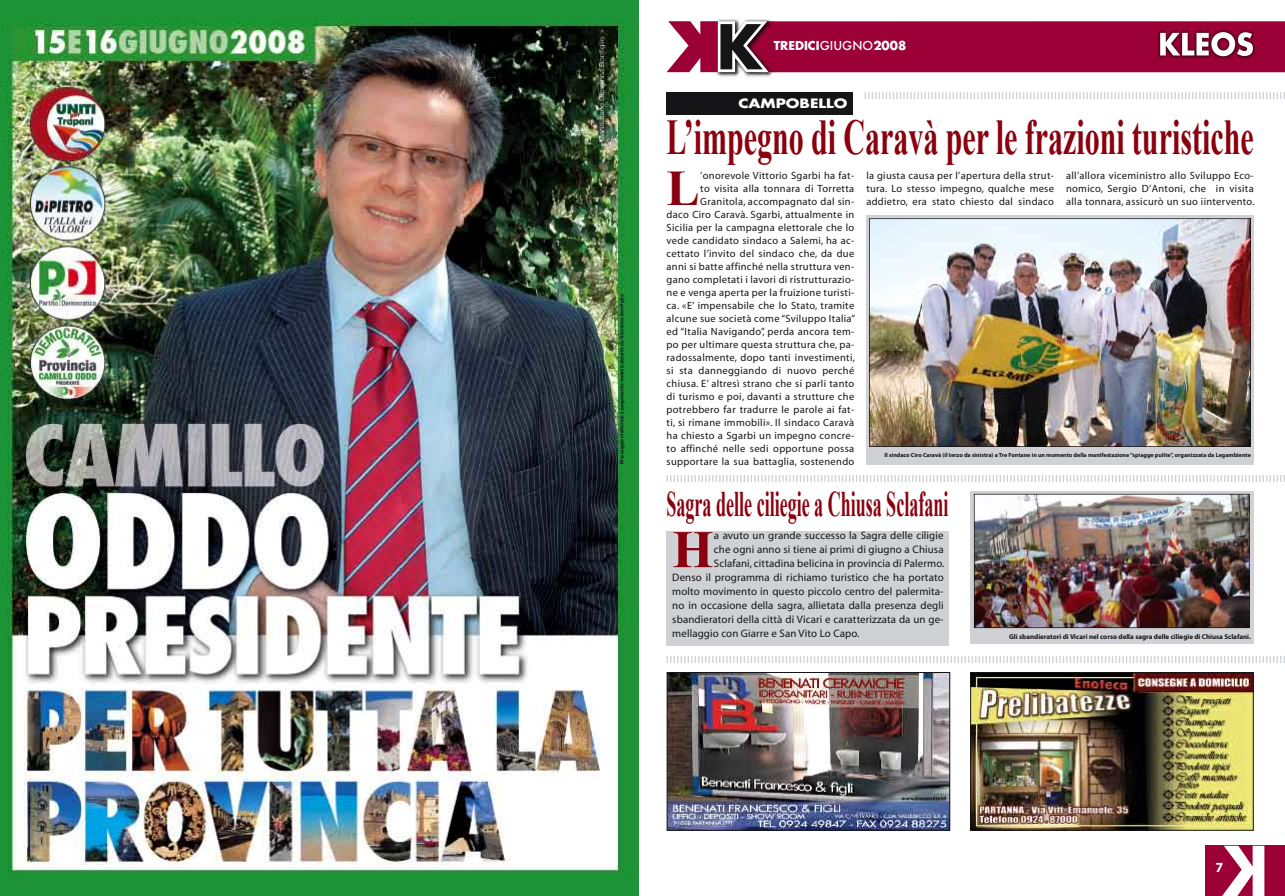
<style>
.page{position:relative;width:1285px;height:896px;background:#fff}
.page>*{position:absolute;margin:0;border:0;box-sizing:border-box;transform-origin:0 0}
.t1{font:700 52.9px "Times New Roman";color:#8a000e}
.t2{font:700 50px "Times New Roman";color:#8a000e;scale:.6 1}
.t3{font:700 49.8px "Times New Roman";color:#8a000e}
.t4{font:700 36px "Times New Roman";color:#8a000e;scale:.5 1}
.t5{font:700 14px "Myriad Pro";color:#fff}
.t6{font:700 12.6px "Futura";color:#fff;scale:1.22 1}
.t7{font:700 12px "Futura";color:#fff}
.t8{font:10.9px "Myriad";letter-spacing:.01em;color:#151518}
.t9{font:10.5px/13px "Myriad";letter-spacing:.03em;color:#151518;text-align:justify}
.t10{font:700 7px "Myriad Pro";color:#151518}
.t11{font:700 6px "Myriad Pro";color:#151518}
.t12{font:700 5px "Myriad Pro";letter-spacing:.02em;color:#151518}
.s1{font-weight:500}
</style>
<div class="page">
<img style="left:714px;top:19px;width:61px;height:60px">
<div style="left:1205px;top:845px;width:79px;height:51px;background:#9b0036"></div>
<svg style="left:1222px;top:846px;width:42px;height:50px"></svg>
<svg style="left:667px;top:21px;width:617px;height:51px;background:#9c1846"></svg>
<svg style="left:864px;top:92px;width:420px;height:7px"></svg>
<div style="left:666px;top:92px;width:187px;height:23px;background:#151518"></div>
<div style="left:866px;top:215px;width:387px;height:250px;background:#cfd1d4"></div>
<img style="left:869px;top:218px;width:381px;height:229px">
<div style="left:666px;top:531px;width:283px;height:115px;background:#cfd1d4"></div>
<svg style="left:666px;top:475px;width:618px;height:7px"></svg>
<img style="left:0;top:0;width:638px;height:896px">
<svg style="left:666px;top:656px;width:618px;height:7px"></svg>
<img style="left:666px;top:672px;width:284px;height:159px">
<img style="left:970px;top:672px;width:283px;height:159px">
<div style="left:969px;top:491px;width:284px;height:153px;background:#cfd1d4"></div>
<img style="left:973px;top:494px;width:276px;height:134px">
<p class="t12" style="left:619px;top:463px;width:171px;rotate:-90deg">Messaggio elettorale a pagamento commissionato da Giovanna Bonfiglio</p>
<p class="t7" style="left:773px;top:37px;width:134px">TREDICI<span class="s1">GIUGNO</span>2008</p>
<p class="t6" style="left:738px;top:94px;width:91px">CAMPOBELLO</p>
<h2 class="t2" style="left:666px;top:108px;width:979px">L’impegno di Caravà per le frazioni turistiche</h2>
<h3 class="t3" style="left:666px;top:159px;width:35px">L</h3>
<p class="t9" style="left:666px;top:169px;width:190px;text-align:right">’onorevole Vittorio Sgarbi ha fat-<br>to visita alla tonnara di Torretta Granitola, accompagnato dal sin-<br>daco Ciro Caravà. Sgarbi, attualmente in Sicilia per la campagna elettorale che lo vede candidato sindaco a Salemi, ha ac&shy;cettato l’invito del sindaco che, da due anni si batte affinché nella struttura ven&shy;gano completati i lavori di ristrutturazio&shy;ne e venga aperta per la fruizione turisti&shy;ca. «E’ impensabile che lo Stato, tramite alcune sue società come “Sviluppo Italia” ed “Italia Navigando”, perda ancora tem&shy;po per ultimare questa struttura che, pa&shy;radossalmente, dopo tanti investimenti, si sta danneggiando di nuovo perché chiusa. E’ altresì strano che si parli tanto di turismo e poi, davanti a strutture che potrebbero far tradurre le parole ai fat&shy;ti, si rimane immobili». Il sindaco Caravà ha chiesto a Sgarbi un impegno concre&shy;to affinché nelle sedi opportune possa supportare la sua battaglia, sostenendo</p>
<p class="t9" style="left:866px;top:169px;width:189px">la giusta causa per l’apertura della strut&shy;tura. Lo stesso impegno, qualche mese addietro, era stato chiesto dal sindaco</p>
<p class="t9" style="left:1065px;top:169px;width:190px">all’allora viceministro allo Sviluppo Eco&shy;nomico, Sergio D’Antoni, che in visita alla tonnara, assicurò un suo iintervento.</p>
<p class="t11" style="left:884px;top:451px;width:368px">Il sindaco Ciro Caravà (il terzo da sinistra) a Tre Fontane in un momento della manifestazione “spiagge pulite”, organizzata da Legambiente</p>
<h3 class="t4" style="left:666px;top:483px;width:565px">Sagra delle ciliegie a Chiusa Sclafani</h3>
<h1 class="t1" style="left:672px;top:519px;width:43px">H</h1>
<p class="t8" style="left:713px;top:530px;width:231px">a avuto un grande successo la Sagra delle ciligie</p>
<p class="t8" style="left:713px;top:544px;width:231px">che ogni anno si tiene ai primi di giugno a Chiusa</p>
<p class="t8" style="left:713px;top:558px;width:232px">Sclafani, cittadina belicina in provincia di Palermo.</p>
<p class="t8" style="left:672px;top:572px;width:273px">Denso il programma di richiamo turistico che ha portato</p>
<p class="t8" style="left:672px;top:586px;width:273px">molto movimento in questo piccolo centro del palermita-</p>
<p class="t8" style="left:672px;top:600px;width:273px">no in occasione della sagra, allietata dalla presenza degli</p>
<p class="t8" style="left:672px;top:614px;width:273px">sbandieratori della città di Vicari e caratterizzata da un ge-</p>
<p class="t8" style="left:672px;top:627px;width:189px">mellaggio con Giarre e San Vito Lo Capo.</p>
<p class="t10" style="left:1008px;top:633px;width:243px">Gli sbandieratori di Vicari nel corso della sagra delle ciliegie di Chiusa Sclafani.</p>
<h3 class="t5" style="left:1215px;top:859px;width:9px">7</h3>
</div>
